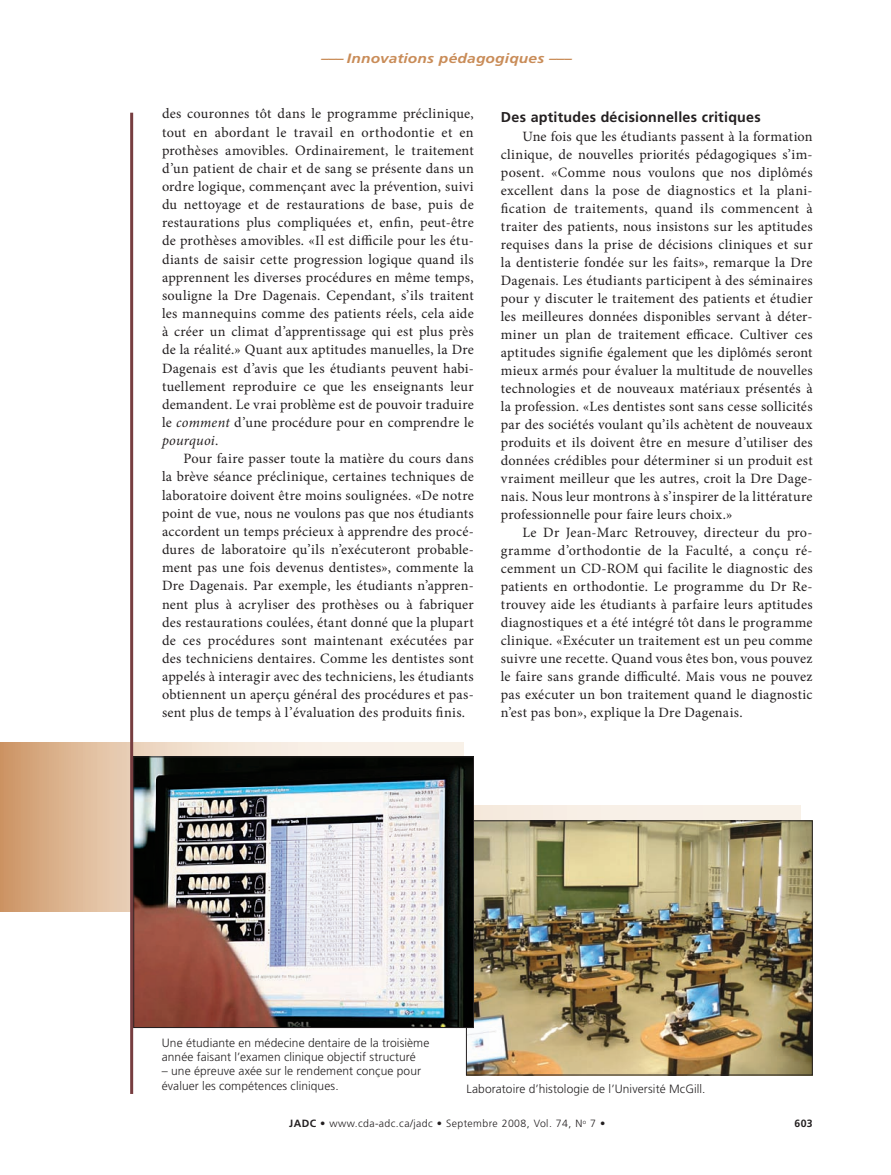
<style>
.page{position:relative;width:891px;height:1175px;background:#fff}
.page>*{position:absolute;margin:0;border:0;box-sizing:border-box;transform-origin:0 0}
.t1{font:14.25px/18.1px "Minion Pro";letter-spacing:.015em;color:#231f20;text-align:justify}
.t2{font:700 14.25px "Frutiger LT Std";letter-spacing:.015em;color:#231f20}
.t3{font:italic 700 13.5px "Frutiger LT Std";letter-spacing:.01em;color:#c98c58;scale:1.15 1}
.t4{font:300 12px/14.4px "Frutiger LT Std";letter-spacing:.005em;color:#262324}
.t5{font:300 10.5px "Frutiger LT Std";letter-spacing:.04em;color:#231f20}
.t6{font:700 10.5px "Frutiger LT Std";color:#231f20}
.s1{font-style:italic}
.s2{font-weight:700}
</style>
<div class="page">
<div style="left:132px;top:806px;width:669px;height:168px;background:#f8f0e7"></div>
<svg style="left:0;top:742px;width:463px;height:169px;background:#dfbc9c"></svg>
<img style="left:468px;top:822px;width:343px;height:251px">
<div style="left:466px;top:820px;width:347px;height:255px;border:1px solid #231f20"></div>
<img style="left:135px;top:758px;width:337px;height:268px">
<div style="left:133px;top:756px;width:341px;height:272px;border:1px solid #231f20"></div>
<hr style="left:130px;top:113px;width:3px;height:981px;background:#773d40">
<p class="t3" style="left:321px;top:51px;width:220px">––– Innovations pédagogiques –––</p>
<p class="t1" style="left:162px;top:105px;width:313px">des couronnes tôt dans le programme préclinique, tout en abordant le travail en orthodontie et en prothèses amovibles. Ordinairement, le traitement d’un patient de chair et de sang se présente dans un ordre logique, commençant avec la prévention, suivi du nettoyage et de restaurations de base, puis de restaurations plus compliquées et, enfin, peut-être de prothèses amovibles. «Il est difficile pour les étu&shy;diants de saisir cette progression logique quand ils apprennent les diverses procédures en même temps, souligne la Dre Dagenais. Cependant, s’ils traitent les mannequins comme des patients réels, cela aide à créer un climat d’apprentissage qui est plus près de la réalité.» Quant aux aptitudes manuelles, la Dre Dagenais est d’avis que les étudiants peuvent habi&shy;tuellement reproduire ce que les enseignants leur demandent. Le vrai problème est de pouvoir traduire le <span class="s1">comment</span> d’une procédure pour en comprendre le <span class="s1">pourquoi</span>.</p>
<p class="t1" style="left:162px;top:450px;width:313px;text-indent:22px">Pour faire passer toute la matière du cours dans la brève séance préclinique, certaines techniques de laboratoire doivent être moins soulignées. «De notre point de vue, nous ne voulons pas que nos étudiants accordent un temps précieux à apprendre des procé&shy;dures de laboratoire qu’ils n’exécuteront probable&shy;ment pas une fois devenus dentistes», commente la Dre Dagenais. Par exemple, les étudiants n’appren&shy;nent plus à acryliser des prothèses ou à fabriquer des restaurations coulées, étant donné que la plupart de ces procédures sont maintenant exécutées par des techniciens dentaires. Comme les dentistes sont appelés à interagir avec des techniciens, les étudiants obtiennent un aperçu général des procédures et pas&shy;sent plus de temps à l’évaluation des produits finis.</p>
<p class="t2" style="left:501px;top:108px;width:261px">Des aptitudes décisionnelles critiques</p>
<p class="t1" style="left:501px;top:128px;width:313px;text-indent:22px">Une fois que les étudiants passent à la formation clinique, de nouvelles priorités pédagogiques s’im&shy;posent. «Comme nous voulons que nos diplômés excellent dans la pose de diagnostics et la plani&shy;fication de traitements, quand ils commencent à traiter des patients, nous insistons sur les aptitudes requises dans la prise de décisions cliniques et sur la dentisterie fondée sur les faits», remarque la Dre Dagenais. Les étudiants participent à des séminaires pour y discuter le traitement des patients et étudier les meilleures données disponibles servant à déter&shy;miner un plan de traitement efficace. Cultiver ces aptitudes signifie également que les diplômés seront mieux armés pour évaluer la multitude de nouvelles technologies et de nouveaux matériaux présentés à la profession. «Les dentistes sont sans cesse sollicités par des sociétés voulant qu’ils achètent de nouveaux produits et ils doivent être en mesure d’utiliser des données crédibles pour déterminer si un produit est vraiment meilleur que les autres, croit la Dre Dage&shy;nais. Nous leur montrons à s’inspirer de la littérature professionnelle pour faire leurs choix.»</p>
<p class="t1" style="left:501px;top:524px;width:313px;text-indent:22px">Le Dr Jean-Marc Retrouvey, directeur du pro&shy;gramme d’orthodontie de la Faculté, a conçu ré&shy;cemment un CD-ROM qui facilite le diagnostic des patients en orthodontie. Le programme du Dr Re&shy;trouvey aide les étudiants à parfaire leurs aptitudes diagnostiques et a été intégré tôt dans le programme clinique. «Exécuter un traitement est un peu comme suivre une recette. Quand vous êtes bon, vous pouvez le faire sans grande difficulté. Mais vous ne pouvez pas exécuter un bon traitement quand le diagnostic n’est pas bon», explique la Dre Dagenais.</p>
<p class="t4" style="left:162px;top:1035px;width:269px">Une étudiante en médecine dentaire de la troisième année faisant l’examen clinique objectif structuré</p>
<p class="t4" style="left:162px;top:1064px;width:261px">– une épreuve axée sur le rendement conçue pour évaluer les compétences cliniques.</p>
<p class="t4" style="left:466px;top:1081px;width:241px">Laboratoire d’histologie de l’Université McGill.</p>
<p class="t5" style="left:289px;top:1117px;width:318px"><span class="s2">JADC •</span> www.cda-adc.ca/jadc • Septembre 2008, Vol. 74, N<sup>o</sup> 7 •</p>
<p class="t6" style="left:795px;top:1117px;width:20px">603</p>
</div>
